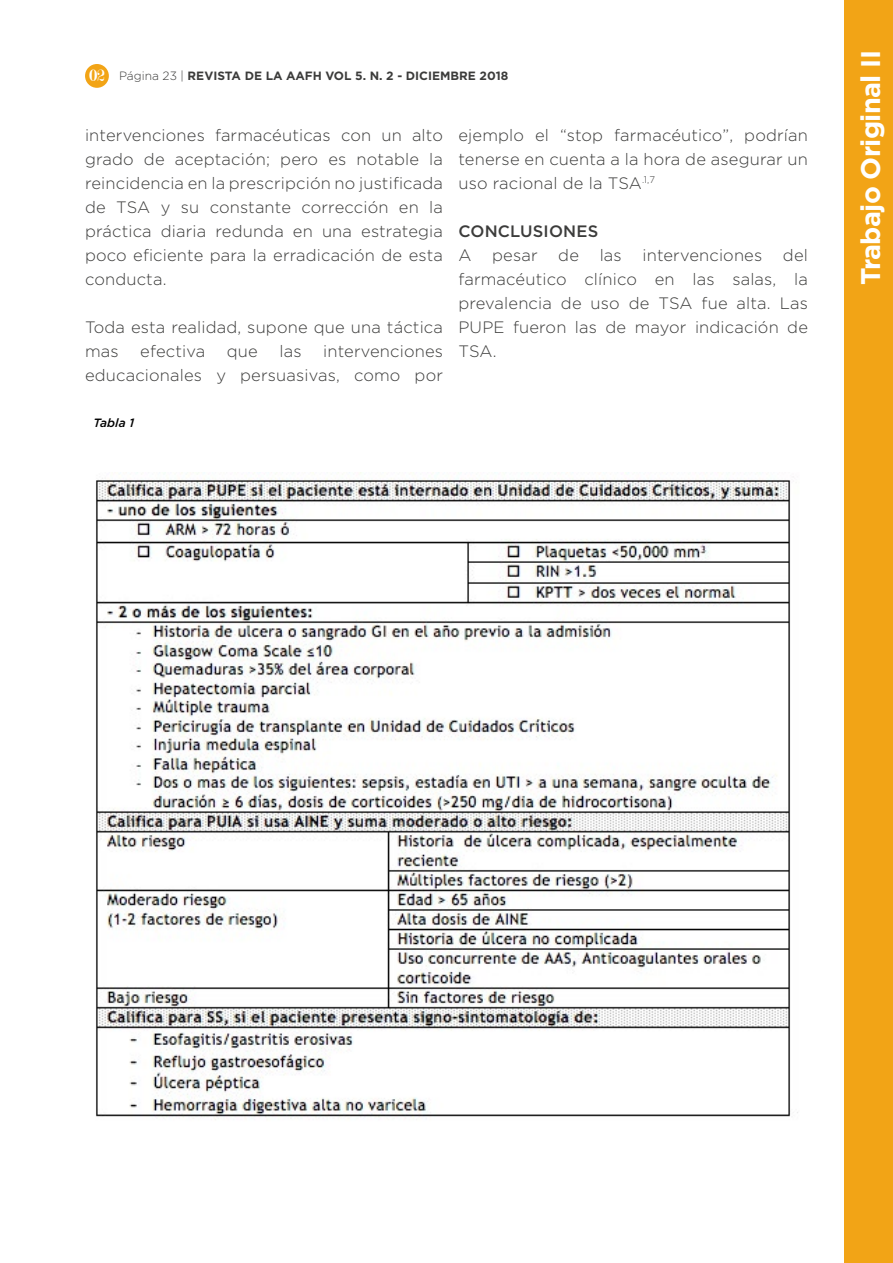
<style>
.page{position:relative;width:893px;height:1263px;background:#fff}
.page>*{position:absolute;margin:0;border:0;box-sizing:border-box;transform-origin:0 0}
.t1{font:700 27px "Gotham";letter-spacing:-.025em;color:#fff}
.t2{font:300 16.5px/24px "Gotham";letter-spacing:.01em;color:#3c3c3b;text-align:justify}
.t3{font:500 16.5px "Gotham";letter-spacing:.01em;color:#3c3c3b}
.t4{font:700 12px "Gotham";color:#3c3c3b}
.t5{font:italic 500 12px "Gotham";letter-spacing:.01em;color:#000}
.s1{font-family:"Modern";font-weight:400;font-size:18px;color:#fff}
.s2{font-weight:300}
</style>
<div class="page">
<div style="left:85px;top:64px;width:24px;height:24px;background:#f2a416;border-radius:50%"></div>
<div style="left:844px;top:0;width:49px;height:1262px;background:#f2a416"></div>
<img style="left:96px;top:472px;width:702px;height:648px">
<p class="t4" style="left:89px;top:68px;width:421px"><span class="s1">02</span> <span class="s2">Página 23 |</span> REVISTA DE LA AAFH VOL 5. N. 2 - DICIEMBRE 2018</p>
<p class="t2" style="left:85px;top:122px;width:359px">intervenciones farmacéuticas con un alto grado de aceptación; pero es notable la reincidencia en la prescripción no justificada de TSA y su constante corrección en la práctica diaria redunda en una estrategia poco eficiente para la erradicación de esta conducta.</p>
<p class="t2" style="left:85px;top:315px;width:359px">Toda esta realidad, supone que una táctica mas</p>
<p class="t2" style="left:140px;top:339px;width:67px">efectiva</p>
<p class="t2" style="left:227px;top:339px;width:32px">que</p>
<p class="t2" style="left:279px;top:339px;width:24px">las</p>
<p class="t2" style="left:85px;top:339px;width:359px;text-align:right">intervenciones<br>educacionales y persuasivas, como por</p>
<p class="t5" style="left:94px;top:415px;width:42px">Tabla 1</p>
<p class="t2" style="left:458px;top:123px;width:351px">ejemplo el “stop farmacéutico”, podrían tenerse en cuenta a la hora de asegurar un uso racional de la TSA<sup>.1,7</sup></p>
<p class="t3" style="left:458px;top:220px;width:141px">CONCLUSIONES</p>
<p class="t2" style="left:458px;top:242px;width:15px">A</p>
<p class="t2" style="left:492px;top:242px;width:47px">pesar</p>
<p class="t2" style="left:558px;top:242px;width:22px">de</p>
<p class="t2" style="left:600px;top:242px;width:24px">las</p>
<p class="t2" style="left:642px;top:242px;width:121px">intervenciones</p>
<p class="t2" style="left:458px;top:242px;width:351px;text-indent:324px">del farmacéutico clínico en las salas, la prevalencia de uso de TSA fue alta. Las PUPE fueron las de mayor indicación de TSA.</p>
<h1 class="t1" style="left:853px;top:285px;width:236px;rotate:-90deg">Trabajo Original II</h1>
</div>
